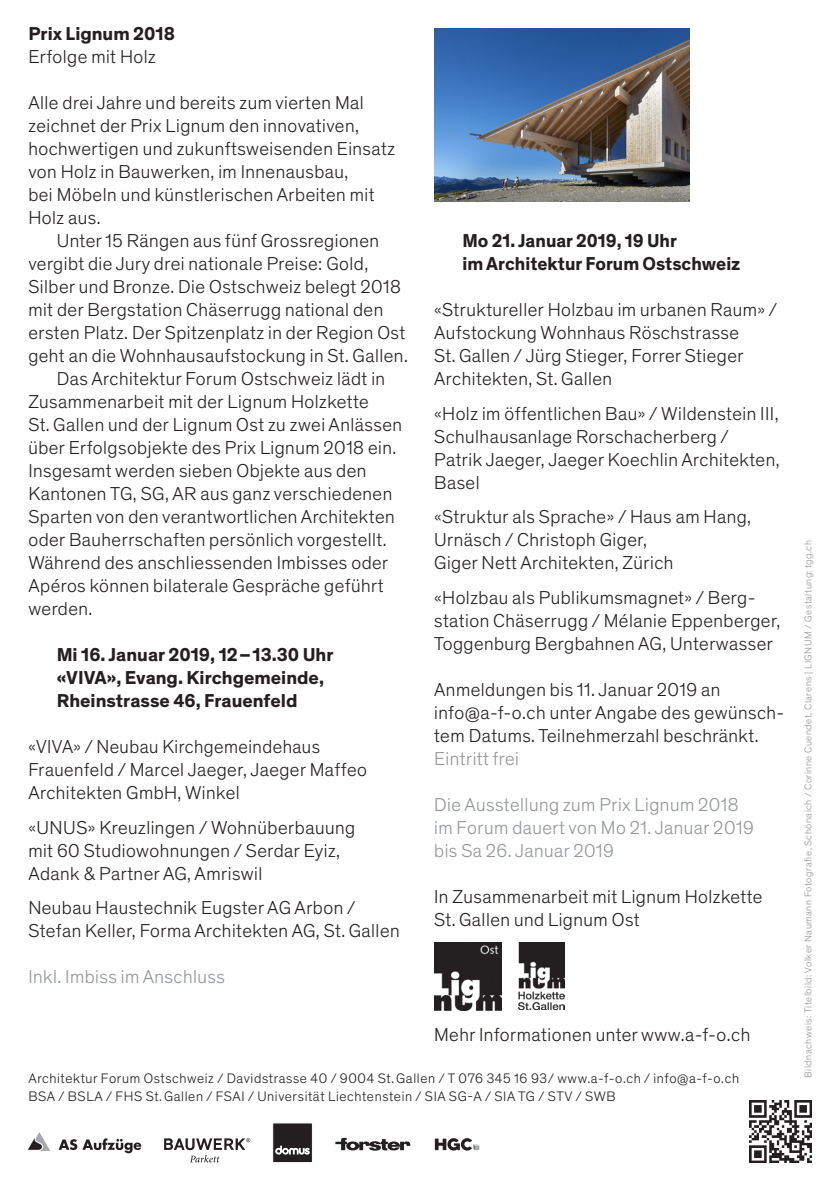
<style>
.page{position:relative;width:840px;height:1191px;background:#fff}
.page>*{position:absolute;margin:0;border:0;box-sizing:border-box;transform-origin:0 0}
.Text_9_5_light{font:300 19px/23px "Theinhardt";letter-spacing:.025em;color:#231f20}
.Text_9_5_bold_-_5mm{font:700 19px/23px "Theinhardt";color:#231f20}
.Text_9_5_light_grau{font:300 19px/23px "Theinhardt";letter-spacing:.025em;color:#939598}
.Text_9_5_bold{font:700 19px "Theinhardt";color:#231f20}
.Text_7_light{font:300 14px "Theinhardt";letter-spacing:.045em;color:#231f20}
.Bildnachweis{font:300 10px "Theinhardt";letter-spacing:.05em;color:#939598}
</style>
<div class="page">
<img style="left:749px;top:1100px;width:62px;height:62px">
<svg style="left:335px;top:1137px;width:75px;height:13px"></svg>
<svg style="left:164px;top:1138px;width:86px;height:24px"></svg>
<svg style="left:434px;top:1138px;width:45px;height:12px"></svg>
<svg style="left:28px;top:1132px;width:22px;height:18px"></svg>
<svg style="left:59px;top:1138px;width:82px;height:15px"></svg>
<svg style="left:272px;top:1123px;width:40px;height:39px;background:#423e3f"></svg>
<img style="left:518px;top:942px;width:46px;height:67px">
<img style="left:434px;top:942px;width:67px;height:68px">
<img style="left:434px;top:28px;width:255px;height:173px">
<p class="Text_9_5_bold" style="left:28px;top:22px;width:148px">Prix Lignum 2018</p>
<p class="Text_9_5_light" style="left:28px;top:45px;width:129px">Erfolge mit Holz</p>
<p class="Text_9_5_light" style="left:28px;top:91px;width:368px">Alle drei Jahre und bereits zum vierten Mal zeichnet der Prix Lignum den innovativen, hochwertigen und zukunftsweisenden Einsatz von Holz in Bauwerken, im Innenausbau,<br>bei Möbeln und künstlerischen Arbeiten mit Holz aus.</p>
<p class="Text_9_5_light" style="left:28px;top:229px;width:381px;text-indent:28px">Unter 15 Rängen aus fünf Grossregionen vergibt die Jury drei nationale Preise: Gold, Silber und Bronze. Die Ostschweiz belegt 2018 mit der Bergstation Chäserrugg national den ersten Platz. Der Spitzenplatz in der Region Ost geht an die Wohnhausaufstockung in St. Gallen.</p>
<p class="Text_9_5_light" style="left:28px;top:367px;width:375px;text-indent:28px">Das Architektur Forum Ostschweiz lädt in Zusammenarbeit mit der Lignum Holzkette<br>St. Gallen und der Lignum Ost zu zwei Anlässen über Erfolgsobjekte des Prix Lignum 2018 ein.<br>Insgesamt werden sieben Objekte aus den Kantonen TG, SG, AR aus ganz verschiedenen Sparten von den verantwortlichen Architekten oder Bauherrschaften persönlich vorgestellt.<br>Während des anschliessenden Imbisses oder Apéros können bilaterale Gespräche geführt werden.</p>
<p class="Text_9_5_bold_-_5mm" style="left:57px;top:644px;width:278px">Mi 16. Januar 2019, 12 – 13.30 Uhr</p>
<p class="Text_9_5_bold_-_5mm" style="left:57px;top:667px;width:269px">«VIVA», Evang. Kirchgemeinde,</p>
<p class="Text_9_5_bold_-_5mm" style="left:57px;top:690px;width:242px">Rheinstrasse 46, Frauenfeld</p>
<p class="Text_9_5_light" style="left:28px;top:735px;width:340px">«VIVA» / Neubau Kirchgemeindehaus<br>Frauenfeld / Marcel Jaeger, Jaeger Maffeo<br>Architekten GmbH, Winkel</p>
<p class="Text_9_5_light" style="left:28px;top:816px;width:328px">«UNUS» Kreuzlingen / Wohnüberbauung mit 60 Studiowohnungen / Serdar Eyiz,<br>Adank &amp; Partner AG, Amriswil</p>
<p class="Text_9_5_light" style="left:28px;top:896px;width:372px">Neubau Haustechnik Eugster AG Arbon /<br>Stefan Keller, Forma Architekten AG, St. Gallen</p>
<p class="Text_9_5_light_grau" style="left:28px;top:965px;width:198px">Inkl. Imbiss im Anschluss</p>
<p class="Text_9_5_bold_-_5mm" style="left:462px;top:230px;width:279px">Mo 21. Januar 2019, 19 Uhr<br>im Architektur Forum Ostschweiz</p>
<p class="Text_9_5_light" style="left:434px;top:298px;width:344px">«Struktureller Holzbau im urbanen Raum» / Aufstockung Wohnhaus Röschstrasse<br>St. Gallen / Jürg Stieger, Forrer Stieger Architekten, St. Gallen</p>
<p class="Text_9_5_light" style="left:434px;top:402px;width:347px">«Holz im öffentlichen Bau» / Wildenstein III, Schulhausanlage Rorschacherberg / Patrik Jaeger, Jaeger Koechlin Architekten, Basel</p>
<p class="Text_9_5_light" style="left:434px;top:505px;width:318px">«Struktur als Sprache» / Haus am Hang,<br>Urnäsch / Christoph Giger,<br>Giger Nett Architekten, Zürich</p>
<p class="Text_9_5_light" style="left:434px;top:586px;width:347px">«Holzbau als Publikumsmagnet» / Berg&shy;station Chäserrugg / Mélanie Eppenberger,<br>Toggenburg Bergbahnen AG, Unterwasser</p>
<p class="Text_9_5_light" style="left:434px;top:678px;width:351px">Anmeldungen bis 11. Januar 2019 an info@a-f-o.ch unter Angabe des gewünsch&shy;tem Datums. Teilnehmerzahl beschränkt.</p>
<p class="Text_9_5_light_grau" style="left:434px;top:747px;width:86px">Eintritt frei</p>
<p class="Text_9_5_light_grau" style="left:434px;top:793px;width:321px">Die Ausstellung zum Prix Lignum 2018 im Forum dauert von Mo 21. Januar 2019 bis Sa 26. Januar 2019</p>
<p class="Text_9_5_light" style="left:434px;top:885px;width:329px">In Zusammenarbeit mit Lignum Holzkette</p>
<p class="Text_9_5_light" style="left:434px;top:908px;width:207px">St. Gallen und Lignum Ost</p>
<p class="Text_9_5_light" style="left:434px;top:1023px;width:317px">Mehr Informationen unter www.a-f-o.ch</p>
<p class="Text_7_light" style="left:28px;top:1070px;width:711px">Architektur Forum Ostschweiz / Davidstrasse 40 / 9004 St. Gallen / T 076 345 16 93/ www.a-f-o.ch / info@a-f-o.ch</p>
<p class="Text_7_light" style="left:28px;top:1088px;width:588px">BSA / BSLA / FHS St. Gallen / FSAI / Universität Liechtenstein / SIA SG-A / SIA TG / STV / SWB</p>
<p class="Bildnachweis" style="left:802px;top:1077px;width:539px;rotate:-90deg">Bildnachweis: Titelbild: Volker Naumann Fotografie, Schönaich / Corinne Cuendet, Clarens | LIGNUM / Gestaltung: tgg.ch</p>
</div>
